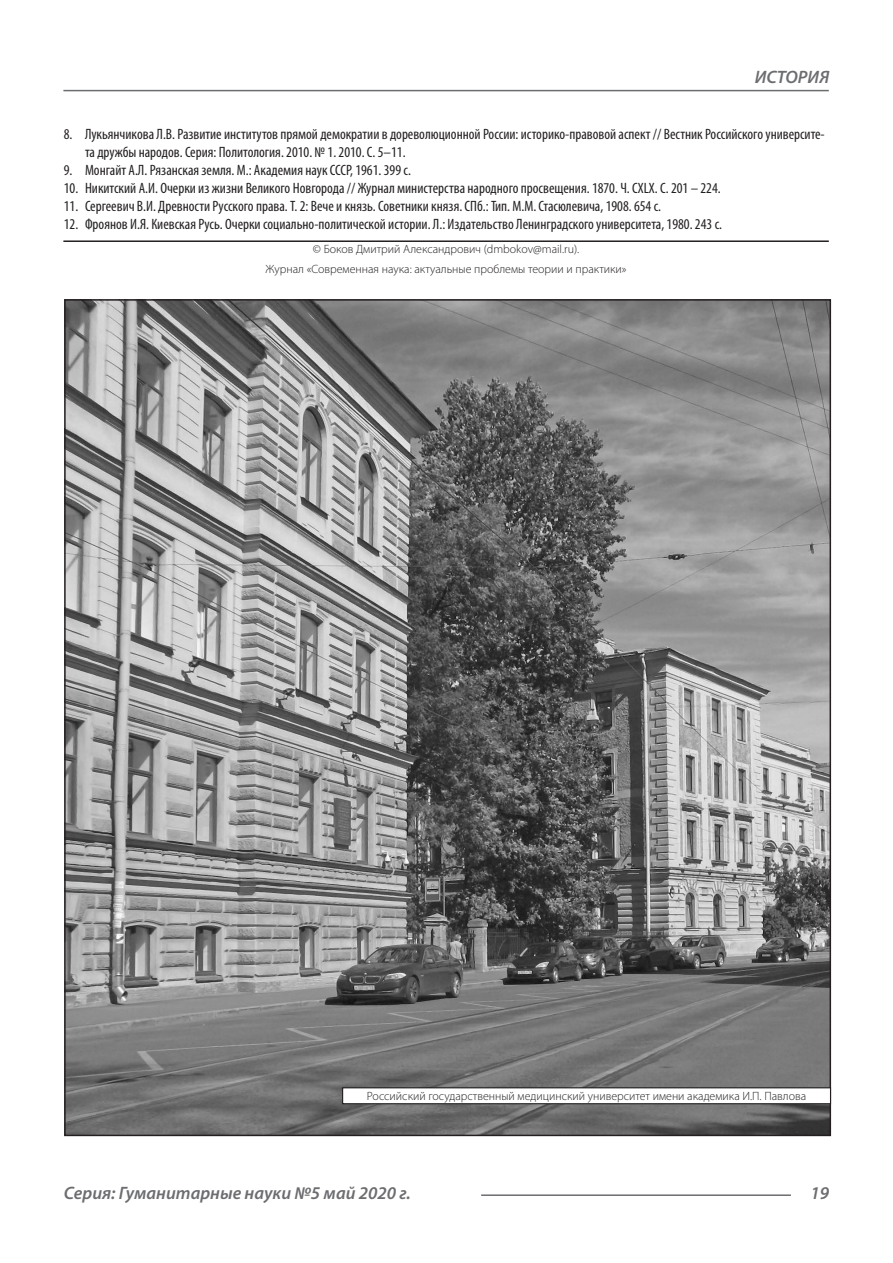
<style>
.page{position:relative;width:893px;height:1263px;background:#fff}
.page>*{position:absolute;margin:0;border:0;box-sizing:border-box;transform-origin:0 0}
.t1{font:italic 600 18px "Myriad Pro";color:#6c6d70}
.Библиография_Литерат{font:condensed 15px/18px "Myriad Pro";color:#231f20}
.Автор_копирайт{font:300 12px "Myriad Pro";color:#231f20}
</style>
<div class="page">
<hr style="left:63px;top:90px;width:766px;height:1px;background:#6c6d70">
<hr style="left:481px;top:1194px;width:310px;height:2px;background:#6c6d70">
<hr style="left:63px;top:240px;width:766px;height:2px;background:#231f20">
<img style="left:67px;top:302px;width:761px;height:831px">
<div style="left:343px;top:1088px;width:487px;height:16px;background:#fff"></div>
<div style="left:342px;top:1087px;width:489px;height:17px;border:1px solid #231f20"></div>
<p class="t1" style="left:755px;top:66px;width:76px">ИСТОРИЯ</p>
<p class="Библиография_Литерат" style="left:85px;top:125px;width:741px;text-indent:-21px">8. Лукьянчикова Л.В. Развитие институтов прямой демократии в дореволюционной России: историко-правовой аспект // Вестник Российского университе&shy;та дружбы народов. Серия: Политология. 2010. № 1. 2010. С. 5–11.</p>
<p class="Библиография_Литерат" style="left:64px;top:161px;width:349px">9. Монгайт А.Л. Рязанская земля. М.: Академия наук СССР, 1961. 399 с.</p>
<p class="Библиография_Литерат" style="left:64px;top:179px;width:658px">10. Никитский А.И. Очерки из жизни Великого Новгорода // Журнал министерства народного просвещения. 1870. Ч. CXLX. С. 201 – 224.</p>
<p class="Библиография_Литерат" style="left:64px;top:197px;width:599px">11. Сергеевич В.И. Древности Русского права. Т. 2: Вече и князь. Советники князя. СПб.: Тип. М.М. Стасюлевича, 1908. 654 с.</p>
<p class="Библиография_Литерат" style="left:64px;top:215px;width:660px">12. Фроянов И.Я. Киевская Русь. Очерки социально-политической истории. Л.: Издательство Ленинградского университета, 1980. 243 с.</p>
<p class="Автор_копирайт" style="left:313px;top:242px;width:268px">© Боков Дмитрий Александрович (dmbokov@mail.ru).</p>
<p class="Автор_копирайт" style="left:266px;top:262px;width:363px">Журнал «Современная наука: актуальные проблемы теории и практики»</p>
<p class="Автор_копирайт" style="left:367px;top:1089px;width:441px">Российский государственный медицинский университет имени академика И.П. Павлова</p>
<p class="t1" style="left:64px;top:1182px;width:349px">Серия: Гуманитарные науки №5 май 2020 г.</p>
<p class="t1" style="left:810px;top:1182px;width:20px">19</p>
</div>
